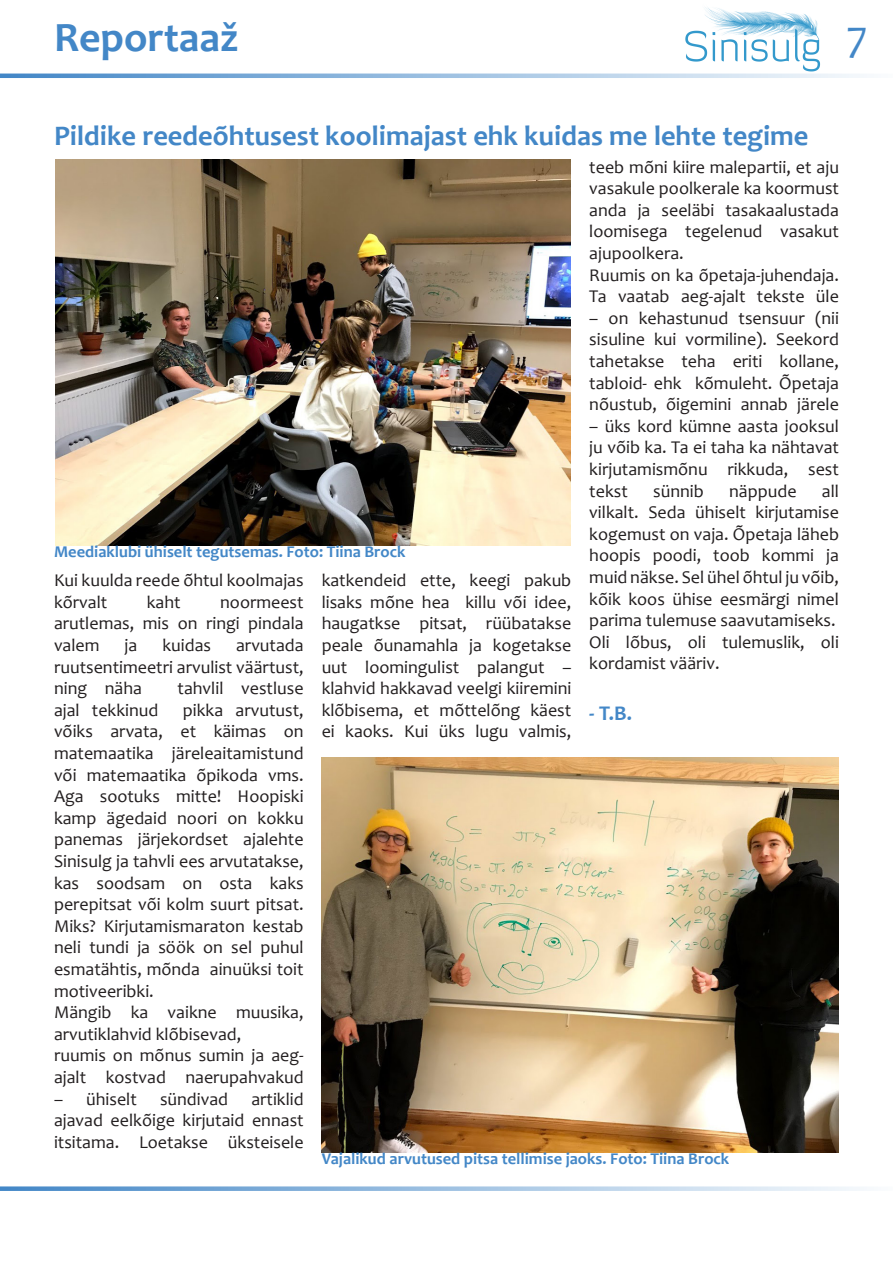
<style>
.page{position:relative;width:893px;height:1263px;background:#fff}
.page>*{position:absolute;margin:0;border:0;box-sizing:border-box;transform-origin:0 0}
.t1{font:45px "Candara";color:#4387c7}
.t2{font:700 42px "Candara";color:#4387c7}
.t3{font:700 28.5px "Candara";color:#4387c7}
.t4{font:700 21px "Candara";color:#4387c7}
.t5{font:18px/21.6px "Candara";color:#231f20;text-align:justify}
.t6{font:700 16.5px "Candara";color:#4387c7}
</style>
<div class="page">
<svg style="left:0;top:74px;width:864px;height:4px"></svg>
<svg style="left:0;top:1186px;width:864px;height:5px"></svg>
<img style="left:685px;top:7px;width:136px;height:65px">
<img style="left:55px;top:159px;width:515px;height:386px">
<img style="left:322px;top:758px;width:517px;height:394px">
<p class="t2" style="left:54px;top:11px;width:186px">Reportaaž</p>
<h1 class="t1" style="left:846px;top:8px;width:23px">7</h1>
<p class="t3" style="left:54px;top:118px;width:756px">Pildike reedeõhtusest koolimajast ehk kuidas me lehte tegime</p>
<p class="t6" style="left:54px;top:542px;width:353px">Meediaklubi ühiselt tegutsemas. Foto: Tiina Brock</p>
<p class="t5" style="left:54px;top:569px;width:251px">Kui kuulda reede õhtul koolmajas kõrvalt</p>
<p class="t5" style="left:147px;top:591px;width:35px">kaht</p>
<p class="t5" style="left:54px;top:591px;width:251px;text-indent:166px">noormeest arutlemas, mis on ringi pindala valem</p>
<p class="t5" style="left:125px;top:634px;width:14px">ja</p>
<p class="t5" style="left:162px;top:634px;width:50px">kuidas</p>
<p class="t5" style="left:54px;top:634px;width:251px;text-indent:182px">arvutada ruutsentimeetri arvulist väärtust, ning näha</p>
<p class="t5" style="left:178px;top:677px;width:128px">tahvlil vestluse</p>
<p class="t5" style="left:54px;top:699px;width:251px;text-indent:129px">pikka arvutust, võiks arvata, et käimas on matemaatika järeleaitamistund või matemaatika õpikoda vms.<br>Aga sootuks mitte! Hoopiski kamp ägedaid noori on kokku panemas järjekordset ajalehte Sinisulg ja tahvli ees arvutatakse, kas soodsam on osta kaks perepitsat või kolm suurt pitsat.<br>Miks? Kirjutamismaraton kestab neli tundi ja söök on sel puhul esmatähtis, mõnda ainuüksi toit motiveeribki.</p>
<p class="t5" style="left:54px;top:1001px;width:251px;text-align:left">Mängib ka vaikne muusika, arvutiklahvid klõbisevad,<br>ruumis on mõnus sumin ja aeg&shy;ajalt kostvad naerupahvakud</p>
<p class="t5" style="left:54px;top:1088px;width:84px">– ühiselt</p>
<p class="t5" style="left:160px;top:1088px;width:70px">sündivad</p>
<p class="t5" style="left:54px;top:699px;width:106px">ajal tekkinud</p>
<p class="t5" style="left:54px;top:1088px;width:251px;text-indent:197px">artiklid ajavad eelkõige kirjutaid ennast itsitama. Loetakse üksteisele</p>
<p class="t5" style="left:322px;top:569px;width:251px">katkendeid ette, keegi pakub lisaks mõne hea killu või idee, haugatkse pitsat, rüübatakse peale õunamahla ja kogetakse uut loomingulist palangut – klahvid hakkavad veelgi kiiremini klõbisema, et mõttelõng käest ei kaoks. Kui üks lugu valmis,</p>
<p class="t5" style="left:589px;top:156px;width:251px">teeb mõni kiire malepartii, et aju vasakule poolkerale ka koormust anda ja seeläbi tasakaalustada loomisega tegelenud vasakut ajupoolkera.</p>
<p class="t5" style="left:589px;top:264px;width:251px">Ruumis on ka õpetaja-juhendaja.<br>Ta vaatab aeg-ajalt tekste üle</p>
<p class="t5" style="left:589px;top:307px;width:251px">– on kehastunud tsensuur (nii sisuline kui vormiline). Seekord tahetakse teha eriti kollane, tabloid- ehk kõmuleht. Õpetaja nõustub, õigemini annab järele</p>
<p class="t5" style="left:589px;top:415px;width:251px">– üks kord kümne aasta jooksul ju võib ka. Ta ei taha ka nähtavat kirjutamismõnu rikkuda, sest tekst</p>
<p class="t5" style="left:589px;top:480px;width:251px;text-indent:233px">all vilkalt. Seda ühiselt kirjutamise kogemust on vaja. Õpetaja läheb hoopis poodi, toob kommi ja muid näkse. Sel ühel õhtul ju võib, kõik koos ühise eesmärgi nimel parima tulemuse saavutamiseks.</p>
<p class="t5" style="left:589px;top:631px;width:251px">Oli lõbus, oli tulemuslik, oli kordamist vääriv.</p>
<p class="t4" style="left:589px;top:700px;width:44px">- T.B.</p>
<p class="t5" style="left:653px;top:480px;width:52px">sünnib</p>
<p class="t5" style="left:729px;top:480px;width:69px">näppude</p>
<p class="t6" style="left:322px;top:1149px;width:409px">Vajalikud arvutused pitsa tellimise jaoks. Foto: Tiina Brock</p>
</div>
